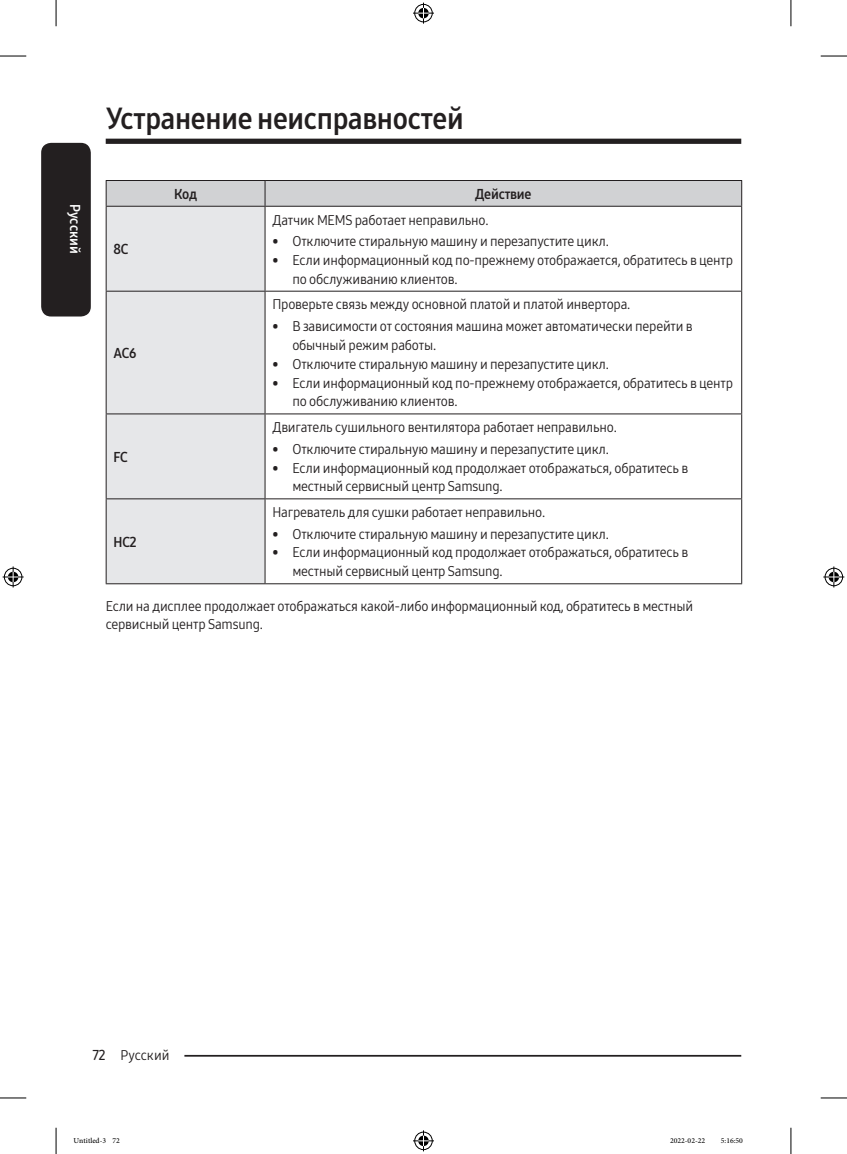
<style>
.page{position:relative;width:847px;height:1154px;background:#fff}
.page>*{position:absolute;margin:0;border:0;box-sizing:border-box;transform-origin:0 0}
.t1{font:29.75px "Samsung One 700 C";letter-spacing:-.01em;color:#231f20}
.t2{font:14px/18.9px "Samsung One 400 C";letter-spacing:-.015em;color:#231f20}
.P_Center{font:14px "Samsung One 700 C";letter-spacing:-.015em;color:#231f20}
.t3{font:14px "Samsung One 700 C";color:#fff}
.t4{font:10.5px "Adobe Arabic";color:#000}
.s1{font-family:"Samsung One 600 C"}
</style>
<div class="page">
<div style="left:41px;top:143px;width:50px;height:173px;background:#231f20;border-radius:10px"></div>
<div style="left:106px;top:139px;width:635px;height:5px;background:#231f20"></div>
<hr style="left:135px;top:1055px;width:606px;height:1px;background:#231f20">
<div style="left:106px;top:1045px;width:78px;height:17px;background:#fff"></div>
<div style="left:107px;top:207px;width:157px;height:376px;background:#e6e7e9"></div>
<svg style="left:106px;top:180px;width:636px;height:26px;background:#c7c8ca"></svg>
<hr style="left:106px;top:206px;width:159px;height:1px;background:#231f20">
<hr style="left:106px;top:207px;width:1px;height:84px;background:#231f20">
<hr style="left:265px;top:206px;width:476px;height:1px;background:#231f20">
<hr style="left:264px;top:207px;width:1px;height:84px;background:#231f20">
<hr style="left:741px;top:207px;width:1px;height:84px;background:#231f20">
<hr style="left:106px;top:291px;width:159px;height:1px;background:#231f20">
<hr style="left:106px;top:292px;width:1px;height:121px;background:#231f20">
<hr style="left:265px;top:291px;width:476px;height:1px;background:#231f20">
<hr style="left:264px;top:292px;width:1px;height:121px;background:#231f20">
<hr style="left:741px;top:292px;width:1px;height:121px;background:#231f20">
<hr style="left:106px;top:413px;width:159px;height:1px;background:#231f20">
<hr style="left:106px;top:414px;width:1px;height:84px;background:#231f20">
<hr style="left:265px;top:413px;width:476px;height:1px;background:#231f20">
<hr style="left:264px;top:414px;width:1px;height:84px;background:#231f20">
<hr style="left:741px;top:414px;width:1px;height:84px;background:#231f20">
<hr style="left:106px;top:498px;width:159px;height:1px;background:#231f20">
<hr style="left:106px;top:499px;width:1px;height:84px;background:#231f20">
<hr style="left:265px;top:498px;width:476px;height:1px;background:#231f20">
<hr style="left:264px;top:499px;width:1px;height:84px;background:#231f20">
<hr style="left:741px;top:499px;width:1px;height:84px;background:#231f20">
<hr style="left:106px;top:583px;width:159px;height:1px;background:#231f20">
<hr style="left:265px;top:583px;width:476px;height:1px;background:#231f20">
<svg style="left:0;top:56px;width:26px;height:1px"></svg>
<svg style="left:820px;top:56px;width:26px;height:1px"></svg>
<svg style="left:0;top:1097px;width:26px;height:1px"></svg>
<svg style="left:820px;top:1097px;width:26px;height:1px"></svg>
<svg style="left:56px;top:0;width:1px;height:26px"></svg>
<svg style="left:56px;top:1128px;width:1px;height:26px"></svg>
<svg style="left:790px;top:0;width:1px;height:26px"></svg>
<svg style="left:790px;top:1128px;width:1px;height:26px"></svg>
<svg style="left:413px;top:3px;width:21px;height:21px"></svg>
<svg style="left:413px;top:1130px;width:21px;height:21px"></svg>
<svg style="left:3px;top:566px;width:21px;height:21px"></svg>
<svg style="left:823px;top:566px;width:21px;height:21px"></svg>
<h1 class="t1" style="left:106px;top:98px;width:359px">Устранение неисправностей</h1>
<p class="t3" style="left:84px;top:204px;width:51px;rotate:90deg">Русский</p>
<p class="P_Center" style="left:113px;top:240px;width:17px">8C</p>
<p class="P_Center" style="left:113px;top:344px;width:24px">AC6</p>
<p class="P_Center" style="left:113px;top:447px;width:16px">FC</p>
<p class="P_Center" style="left:174px;top:184px;width:25px">Код</p>
<p class="P_Center" style="left:475px;top:184px;width:58px">Действие</p>
<p class="t2" style="left:272px;top:210px;width:217px">Датчик MEMS работает неправильно.</p>
<p class="t2" style="left:272px;top:231px;width:338px">• Отключите стиральную машину и перезапустите цикл.</p>
<p class="t2" style="left:292px;top:250px;width:442px;text-indent:-20px">• Если информационный код по-прежнему отображается, обратитесь в центр по обслуживанию клиентов.</p>
<p class="t2" style="left:272px;top:295px;width:359px">Проверьте связь между основной платой и платой инвертора.</p>
<p class="t2" style="left:292px;top:316px;width:402px;text-indent:-20px">• В зависимости от состояния машина может автоматически перейти в обычный режим работы.</p>
<p class="t2" style="left:272px;top:354px;width:338px">• Отключите стиральную машину и перезапустите цикл.</p>
<p class="t2" style="left:292px;top:373px;width:442px;text-indent:-20px">• Если информационный код по-прежнему отображается, обратитесь в центр по обслуживанию клиентов.</p>
<p class="t2" style="left:272px;top:418px;width:346px">Двигатель сушильного вентилятора работает неправильно.</p>
<p class="t2" style="left:272px;top:439px;width:338px">• Отключите стиральную машину и перезапустите цикл.</p>
<p class="t2" style="left:292px;top:458px;width:397px;text-indent:-20px">• Если информационный код продолжает отображаться, обратитесь в местный сервисный центр Samsung.</p>
<p class="t2" style="left:272px;top:503px;width:274px">Нагреватель для сушки работает неправильно.</p>
<p class="t2" style="left:272px;top:524px;width:338px">• Отключите стиральную машину и перезапустите цикл.</p>
<p class="t2" style="left:292px;top:543px;width:397px;text-indent:-20px">• Если информационный код продолжает отображаться, обратитесь в местный сервисный центр Samsung.</p>
<p class="t2" style="left:106px;top:596px;width:588px">Если на дисплее продолжает отображаться какой-либо информационный код, обратитесь в местный сервисный центр Samsung.</p>
<p class="P_Center" style="left:113px;top:532px;width:25px">HC2</p>
<p class="t2" style="left:93px;top:1045px;width:78px"><span class="s1">72</span> Русский</p>
<p class="t4" style="left:74px;top:1133px;width:48px">Untitled-3 72</p>
<p class="t4" style="left:669px;top:1133px;width:37px">2022-02-22</p>
<p class="t4" style="left:720px;top:1133px;width:24px">5:16:50</p>
</div>
